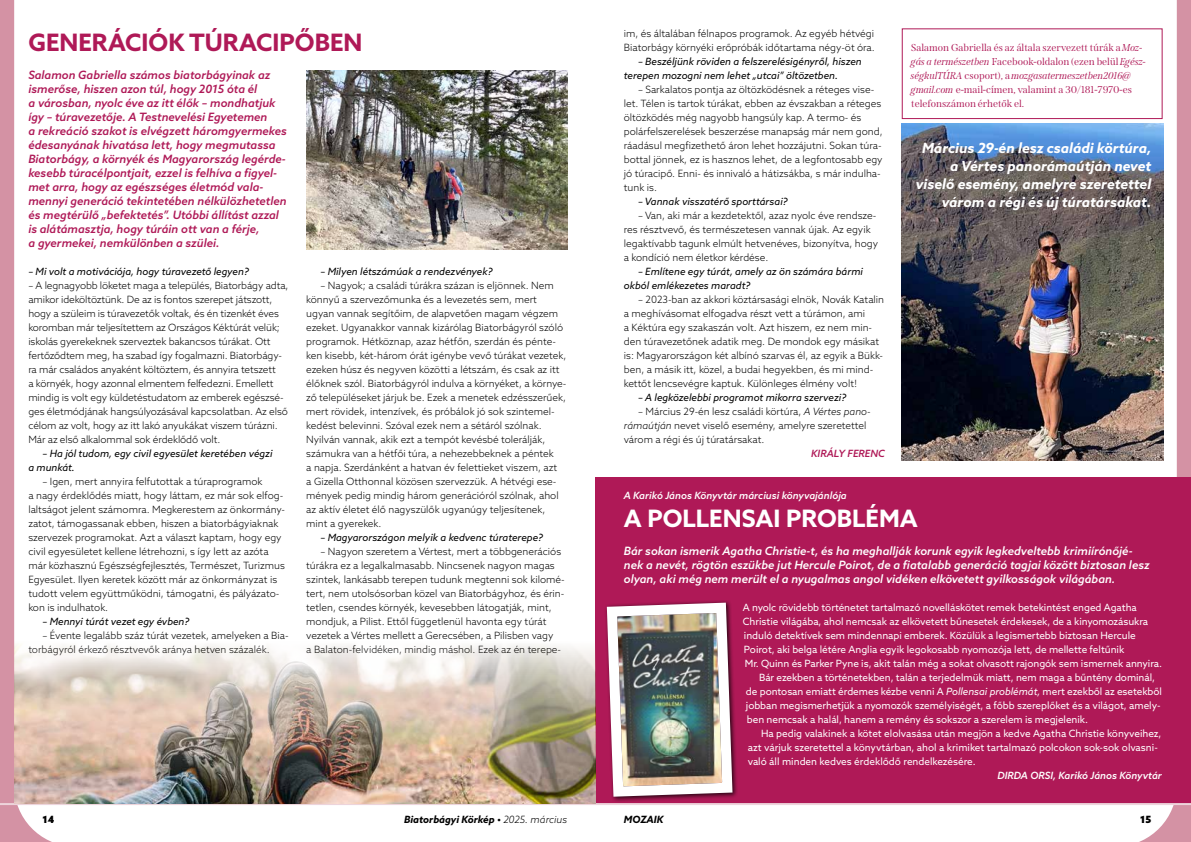
<style>
.page{position:relative;width:1191px;height:842px;background:#fff}
.page>*{position:absolute;margin:0;border:0;box-sizing:border-box;transform-origin:0 0}
.t1{font:700 24px "Azo Sans";color:#af1957}
.t2{font:700 24px "Azo Sans";color:#fff}
.t3{font:italic 700 14px/18px "Azo Sans";color:#fff;text-align:right}
.t4{font:italic 500 11.5px/14px "Azo Sans";color:#af1957}
.t5{font:italic 500 11.5px/14px "Azo Sans";color:#fff}
.t6{font:300 10px/14px "Azo Sans";color:#000}
.t7{font:10px "Azo Sans";letter-spacing:-.005em;color:#fff}
.t8{font:italic 10px/14px "Azo Sans";color:#000}
.t9{font:10px/14px "Span";color:#af1957}
.t10{font:italic 500 10px "Azo Sans";color:#fff}
.t11{font:italic 700 10px "Azo Sans";color:#000}
.t12{font:italic 500 10px "Azo Sans";color:#af1957}
.t13{font:900 10px "Azo Sans";color:#000}
.s1{font-style:italic}
.s2{font-weight:300}
</style>
<div class="page">
<svg style="left:1115px;top:0;width:76px;height:842px"></svg>
<div style="left:595px;top:477px;width:596px;height:326px;background:#af1957"></div>
<svg style="left:0;top:0;width:52px;height:842px"></svg>
<hr style="left:0;top:803px;width:1191px;height:2px;background:#edd4db">
<div style="left:901px;top:28px;width:261px;height:91px;border:1px solid #af1957"></div>
<img style="left:306px;top:71px;width:261px;height:178px">
<img style="left:605px;top:600px;width:132px;height:201px">
<img style="left:14px;top:641px;width:581px;height:162px">
<img style="left:901px;top:123px;width:262px;height:338px">
<h1 class="t1" style="left:28px;top:26px;width:335px">GENERÁCIÓK TÚRACIPŐBEN</h1>
<p class="t4" style="left:28px;top:68px;width:260px">Salamon Gabriella számos biatorbágyinak az ismerőse, hiszen azon túl, hogy 2015 óta él<br>a városban, nyolc éve az itt élők – mondhatjuk így – túravezetője. A Testnevelési Egyetemen<br>a rekreáció szakot is elvégzett háromgyermekes édesanyának hivatása lett, hogy megmutassa Biatorbágy, a környék és Magyarország legérde&shy;kesebb túracélpontjait, ezzel is felhíva a figyel&shy;met arra, hogy az egészséges életmód vala&shy;mennyi generáció tekintetében nélkülözhetetlen és megtérülő „befektetés”. Utóbbi állítást azzal is alátámasztja, hogy túráin ott van a férje,<br>a gyermekei, nemkülönben a szülei.</p>
<p class="t8" style="left:28px;top:264px;width:222px">– Mi volt a motivációja, hogy túravezető legyen?</p>
<p class="t6" style="left:28px;top:278px;width:262px">– A legnagyobb löketet maga a település, Biatorbágy adta, amikor ideköltöztünk. De az is fontos szerepet játszott, hogy a szüleim is túravezetők voltak, és én tizenkét éves koromban már teljesítettem az Országos Kéktúrát velük; iskolás gyerekeknek szerveztek bakancsos túrákat. Ott fertőződtem meg, ha szabad így fogalmazni. Biatorbágy&shy;ra már családos anyaként költöztem, és annyira tetszett<br>a környék, hogy azonnal elmentem felfedezni. Emellett mindig is volt egy küldetéstudatom az emberek egészsé&shy;ges életmódjának hangsúlyozásával kapcsolatban. Az első célom az volt, hogy az itt lakó anyukákat viszem túrázni.<br>Már az első alkalommal sok érdeklődő volt.</p>
<p class="t8" style="left:28px;top:446px;width:246px;text-indent:14px">– Ha jól tudom, egy civil egyesület keretében végzi a munkát.</p>
<p class="t6" style="left:28px;top:474px;width:258px;text-indent:14px">– Igen, mert annyira felfutottak a túraprogramok<br>a nagy érdeklődés miatt, hogy láttam, ez már sok elfog&shy;laltságot jelent számomra. Megkerestem az önkormány&shy;zatot, támogassanak ebben, hiszen a biatorbágyiaknak szervezek programokat. Azt a választ kaptam, hogy egy civil egyesületet kellene létrehozni, s így lett az azóta már közhasznú Egészségfejlesztés, Természet, Turizmus Egyesület. Ilyen keretek között már az önkormányzat is tudott velem együttműködni, támogatni, és pályázato&shy;kon is indulhatok.</p>
<p class="t8" style="left:43px;top:614px;width:148px">– Mennyi túrát vezet egy évben?</p>
<p class="t6" style="left:28px;top:628px;width:262px;text-indent:14px">– Évente legalább száz túrát vezetek, amelyeken a Bia&shy;torbágyról érkező résztvevők aránya hetven százalék.</p>
<p class="t8" style="left:320px;top:264px;width:174px">– Milyen létszámúak a rendezvények?</p>
<p class="t6" style="left:306px;top:278px;width:262px;text-indent:14px">– Nagyok; a családi túrákra százan is eljönnek. Nem könnyű a szervezőmunka és a levezetés sem, mert ugyan vannak segítőim, de alapvetően magam végzem ezeket. Ugyanakkor vannak kizárólag Biatorbágyról szóló programok. Hétköznap, azaz hétfőn, szerdán és pénte&shy;ken kisebb, két-három órát igénybe vevő túrákat vezetek, ezeken húsz és negyven közötti a létszám, és csak az itt élőknek szól. Biatorbágyról indulva a környéket, a környe&shy;ző településeket járjuk be. Ezek a menetek edzésszerűek, mert rövidek, intenzívek, és próbálok jó sok szintemel&shy;kedést belevinni. Szóval ezek nem a sétáról szólnak.<br>Nyilván vannak, akik ezt a tempót kevésbé tolerálják, számukra van a hétfői túra, a nehezebbeknek a péntek<br>a napja. Szerdánként a hatvan év felettieket viszem, azt<br>a Gizella Otthonnal közösen szervezzük. A hétvégi ese&shy;mények pedig mindig három generációról szólnak, ahol az aktív életet élő nagyszülők ugyanúgy teljesítenek, mint a gyerekek.</p>
<p class="t8" style="left:320px;top:530px;width:224px">– Magyarországon melyik a kedvenc túraterepe?</p>
<p class="t6" style="left:306px;top:544px;width:260px;text-indent:14px">– Nagyon szeretem a Vértest, mert a többgenerációs túrákra ez a legalkalmasabb. Nincsenek nagyon magas szintek, lankásabb terepen tudunk megtenni sok kilomé&shy;tert, nem utolsósorban közel van Biatorbágyhoz, és érin&shy;tetlen, csendes környék, kevesebben látogatják, mint, mondjuk, a Pilist. Ettől függetlenül havonta egy túrát vezetek a Vértes mellett a Gerecsében, a Pilisben vagy<br>a Balaton-felvidéken, mindig máshol. Ezek az én terepe-</p>
<p class="t6" style="left:624px;top:26px;width:252px">im, és általában félnapos programok. Az egyéb hétvégi<br>Biatorbágy környéki erőpróbák időtartama négy-öt óra.</p>
<p class="t8" style="left:624px;top:54px;width:239px;text-indent:14px">– Beszéljünk röviden a felszerelésigényről, hiszen terepen mozogni nem lehet „utcai” öltözetben.</p>
<p class="t6" style="left:624px;top:82px;width:260px;text-indent:14px">– Sarkalatos pontja az öltözködésnek a réteges vise&shy;let. Télen is tartok túrákat, ebben az évszakban a réteges öltözködés még nagyobb hangsúly kap. A termo- és polárfelszerelések beszerzése manapság már nem gond, ráadásul megfizethető áron lehet hozzájutni. Sokan túra&shy;bottal jönnek, ez is hasznos lehet, de a legfontosabb egy jó túracipő. Enni- és innivaló a hátizsákba, s már indulha&shy;tunk is.</p>
<p class="t8" style="left:638px;top:194px;width:151px">– Vannak visszatérő sporttársai?</p>
<p class="t6" style="left:624px;top:208px;width:256px;text-indent:14px">– Van, aki már a kezdetektől, azaz nyolc éve rendsze&shy;res résztvevő, és természetesen vannak újak. Az egyik legaktívabb tagunk elmúlt hetvenéves, bizonyítva, hogy a kondíció nem életkor kérdése.</p>
<p class="t8" style="left:624px;top:264px;width:241px;text-indent:14px">– Említene egy túrát, amely az ön számára bármi okból emlékezetes maradt?</p>
<p class="t6" style="left:624px;top:292px;width:262px;text-indent:14px">– 2023-ban az akkori köztársasági elnök, Novák Katalin a meghívásomat elfogadva részt vett a túrámon, ami<br>a Kéktúra egy szakaszán volt. Azt hiszem, ez nem min&shy;den túravezetőnek adatik meg. De mondok egy másikat is: Magyarországon két albínó szarvas él, az egyik a Bükk&shy;ben, a másik itt, közel, a budai hegyekben, és mi mind&shy;kettőt lencsevégre kaptuk. Különleges élmény volt!</p>
<p class="t8" style="left:638px;top:390px;width:210px">– A legközelebbi programot mikorra szervezi?</p>
<p class="t6" style="left:624px;top:404px;width:248px;text-indent:14px">– Március 29-én lesz családi körtúra, <span class="s1">A Vértes pano&shy;rámaútján</span> nevet viselő esemény, amelyre szeretettel várom a régi és új túratársakat.</p>
<p class="t12" style="left:811px;top:447px;width:75px">KIRÁLY FERENC</p>
<p class="t9" style="left:911px;top:41px;width:237px">Salamon Gabriella és az általa szervezett túrák a <span class="s1">Moz&shy;gás a természetben</span> Facebook-oldalon (ezen belül <span class="s1">Egész&shy;ségkulTÚRA</span> csoport), a <span class="s1">mozgasatermeszetben2016@ gmail.com</span> e-mail-címen, valamint a 30/181-7970-es telefonszámon érhetők el.</p>
<h2 class="t3" style="left:916px;top:139px;width:237px">Március 29-én lesz családi körtúra, a Vértes panorámaútján nevet viselő esemény, amelyre szeretettel várom a régi és új túratársakat.</h2>
<p class="t10" style="left:624px;top:489px;width:224px">A Karikó János Könyvtár márciusi könyvajánlója</p>
<h1 class="t2" style="left:624px;top:502px;width:295px">A POLLENSAI PROBLÉMA</h1>
<p class="t5" style="left:624px;top:544px;width:527px">Bár sokan ismerik Agatha Christie-t, és ha meghallják korunk egyik legkedveltebb krimiírónőjé&shy;nek a nevét, rögtön eszükbe jut Hercule Poirot, de a fiatalabb generáció tagjai között biztosan lesz olyan, aki még nem merült el a nyugalmas angol vidéken elkövetett gyilkosságok világában.</p>
<p class="t7" style="left:743px;top:601px;width:395px">A nyolc rövidebb történetet tartalmazó novelláskötet remek betekintést enged Agatha</p>
<p class="t7" style="left:743px;top:615px;width:407px">Christie világába, ahol nemcsak az elkövetett bűnesetek érdekesek, de a kinyomozásukra</p>
<p class="t7" style="left:744px;top:629px;width:393px">induló detektívek sem mindennapi emberek. Közülük a legismertebb biztosan Hercule</p>
<p class="t7" style="left:744px;top:643px;width:382px">Poirot, aki belga létére Anglia egyik legokosabb nyomozója lett, de mellette feltűnik</p>
<p class="t7" style="left:745px;top:657px;width:419px">Mr. Quinn és Parker Pyne is, akit talán még a sokat olvasott rajongók sem ismernek annyira.</p>
<p class="t7" style="left:759px;top:671px;width:397px">Bár ezekben a történetekben, talán a terjedelmük miatt, nem maga a bűntény dominál,</p>
<p class="t7" style="left:746px;top:685px;width:417px">de pontosan emiatt érdemes kézbe venni A <span class="s1">Pollensai problémát,</span> mert ezekből az esetekből</p>
<p class="t7" style="left:746px;top:699px;width:416px">jobban megismerhetjük a nyomozók személyiségét, a főbb szereplőket és a világot, amely-</p>
<p class="t7" style="left:747px;top:713px;width:342px">ben nemcsak a halál, hanem a remény és sokszor a szerelem is megjelenik.</p>
<p class="t7" style="left:761px;top:727px;width:402px">Ha pedig valakinek a kötet elolvasása után megjön a kedve Agatha Christie könyveihez,</p>
<p class="t7" style="left:748px;top:741px;width:411px">azt várjuk szeretettel a könyvtárban, ahol a krimiket tartalmazó polcokon sok-sok olvasni-</p>
<p class="t7" style="left:748px;top:755px;width:229px">való áll minden kedves érdeklődő rendelkezésére.</p>
<p class="t10" style="left:997px;top:769px;width:166px">DIRDA ORSI, Karikó János Könyvtár</p>
<p class="t13" style="left:43px;top:813px;width:14px">14</p>
<p class="t11" style="left:404px;top:813px;width:165px">Biatorbágyi Körkép • <span class="s2">2025. március</span></p>
<p class="t11" style="left:624px;top:813px;width:41px">MOZAIK</p>
<p class="t13" style="left:1140px;top:813px;width:13px">15</p>
</div>
